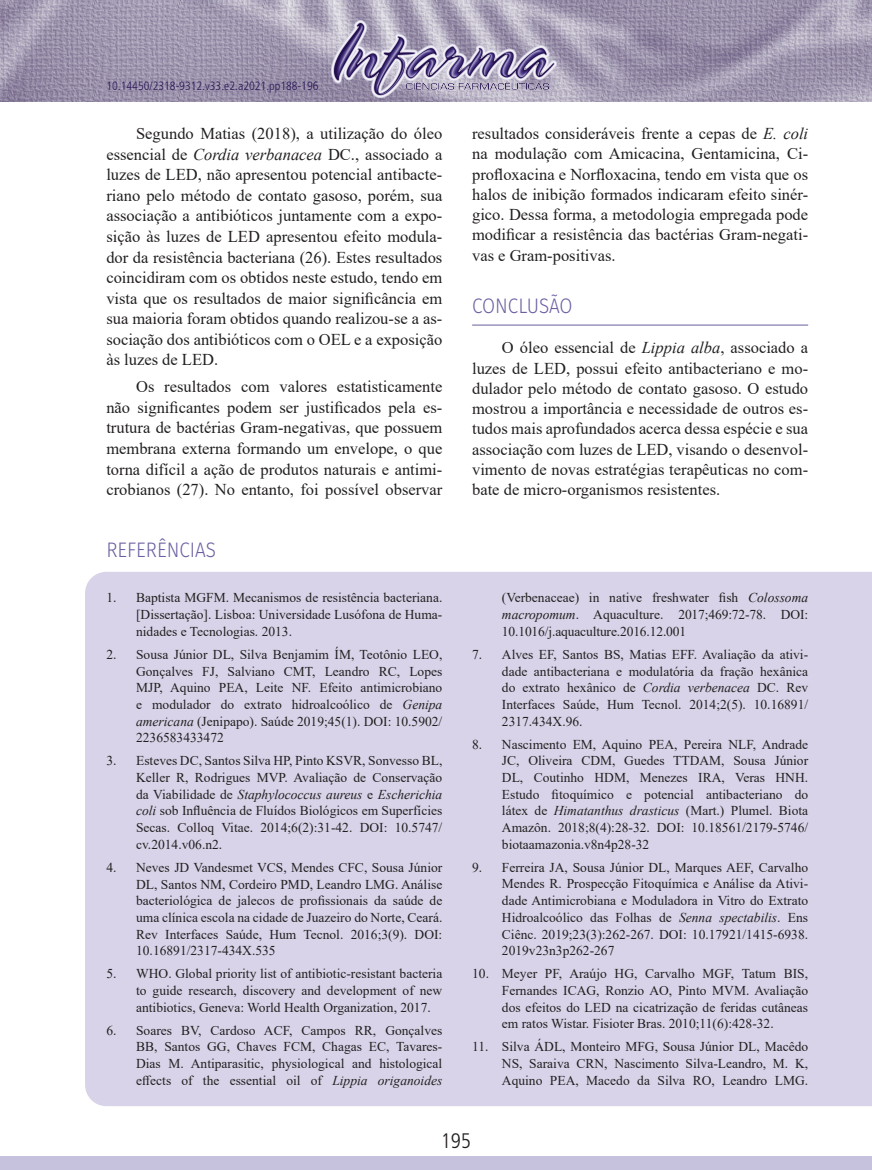
<style>
.page{position:relative;width:872px;height:1170px;background:#fff}
.page>*{position:absolute;margin:0;border:0;box-sizing:border-box;transform-origin:0 0}
.t1{font:300 21px "Fira Sans";color:#6d5ea1;scale:.9 1}
.t2{font:300 condensed 21px "Frutiger LT Std";color:#231f20}
.t3{font:16.5px/20.5px "Times New Roman";color:#231f20;text-align:justify}
.t4{font:13.5px/16.6px "Times New Roman";color:#231f20;text-align:justify}
.t5{font:300 condensed 12px "Frutiger LT Std";color:#2a1656}
.s1{font-style:italic}
</style>
<div class="page">
<img style="left:0;top:0;width:872px;height:101px">
<div style="left:0;top:1155px;width:872px;height:14px;background:#c6c1dd"></div>
<img style="left:332px;top:20px;width:224px;height:77px">
<hr style="left:472px;top:325px;width:336px;height:1px;background:#6d5ea1">
<div style="left:85px;top:572px;width:787px;height:534px;background:#d8d3e8"></div>
<p class="t5" style="left:106px;top:79px;width:214px">10.14450/2318-9312.v33.e2.a2021.pp188-196</p>
<p class="t3" style="left:106px;top:123px;width:337px;text-indent:30px">Segundo Matias (2018), a utilização do óleo essencial de <span class="s1">Cordia verbanacea</span> DC., associado a luzes de LED, não apresentou potencial antibacte&shy;riano pelo método de contato gasoso, porém, sua associação a antibióticos juntamente com a expo&shy;sição às luzes de LED apresentou efeito modula&shy;dor da resistência bacteriana (26). Estes resultados coincidiram com os obtidos neste estudo, tendo em vista que os resultados de maior significância em sua maioria foram obtidos quando realizou-se a as&shy;sociação dos antibióticos com o OEL e a exposição às luzes de LED.</p>
<p class="t3" style="left:106px;top:376px;width:337px;text-indent:30px">Os resultados com valores estatisticamente não significantes podem ser justificados pela es&shy;trutura de bactérias Gram-negativas, que possuem membrana externa formando um envelope, o que torna difícil a ação de produtos naturais e antimi&shy;crobianos (27). No entanto, foi possível observar</p>
<h1 class="t1" style="left:106px;top:535px;width:123px">REFERÊNCIAS</h1>
<p class="t4" style="left:136px;top:589px;width:308px;text-indent:-30px">1. Baptista MGFM. Mecanismos de resistência bacteriana. [Dissertação]. Lisboa: Universidade Lusófona de Huma&shy;nidades e Tecnologias. 2013.</p>
<p class="t4" style="left:136px;top:645px;width:308px;text-indent:-30px">2. Sousa Júnior DL, Silva Benjamim ÍM, Teotônio LEO, Gonçalves FJ, Salviano CMT, Leandro RC, Lopes MJP, Aquino PEA, Leite NF. Efeito antimicrobiano e modulador do extrato hidroalcoólico de <span class="s1">Genipa americana</span> (Jenipapo). Saúde 2019;45(1). DOI: 10.5902/ 2236583433472</p>
<p class="t4" style="left:136px;top:752px;width:308px;text-indent:-30px">3. Esteves DC, Santos Silva HP, Pinto KSVR, Sonvesso BL, Keller R, Rodrigues MVP. Avaliação de Conservação da Viabilidade de <span class="s1">Staphylococcus aureus</span> e <span class="s1">Escherichia coli</span> sob Influência de Fluídos Biológicos em Superfícies Secas. Colloq Vitae. 2014;6(2):31-42. DOI: 10.5747/ cv.2014.v06.n2.</p>
<p class="t4" style="left:136px;top:858px;width:308px;text-indent:-30px">4. Neves JD Vandesmet VCS, Mendes CFC, Sousa Júnior DL, Santos NM, Cordeiro PMD, Leandro LMG. Análise bacteriológica de jalecos de profissionais da saúde de uma clínica escola na cidade de Juazeiro do Norte, Ceará.<br>Rev Interfaces Saúde, Hum Tecnol. 2016;3(9). DOI:<br>10.16891/2317-434X.535</p>
<p class="t4" style="left:136px;top:964px;width:308px;text-indent:-30px">5. WHO. Global priority list of antibiotic-resistant bacteria to guide research, discovery and development of new antibiotics, Geneva: World Health Organization, 2017.</p>
<p class="t4" style="left:136px;top:1021px;width:308px;text-indent:-30px">6. Soares BV, Cardoso ACF, Campos RR, Gonçalves BB, Santos GG, Chaves FCM, Chagas EC, Tavares-Dias M. Antiparasitic, physiological and histological effects of the essential oil of <span class="s1">Lippia origanoides</span></p>
<p class="t3" style="left:472px;top:123px;width:337px">resultados consideráveis frente a cepas de <span class="s1">E. coli </span>na modulação com Amicacina, Gentamicina, Ci&shy;profloxacina e Norfloxacina, tendo em vista que os halos de inibição formados indicaram efeito sinér&shy;gico. Dessa forma, a metodologia empregada pode modificar a resistência das bactérias Gram-negati&shy;vas e Gram-positivas.</p>
<h1 class="t1" style="left:472px;top:290px;width:113px">CONCLUSÃO</h1>
<p class="t3" style="left:472px;top:337px;width:337px;text-indent:30px">O óleo essencial de <span class="s1">Lippia alba</span>, associado a luzes de LED, possui efeito antibacteriano e mo&shy;dulador pelo método de contato gasoso. O estudo mostrou a importância e necessidade de outros es&shy;tudos mais aprofundados acerca dessa espécie e sua associação com luzes de LED, visando o desenvol&shy;vimento de novas estratégias terapêuticas no com&shy;bate de micro-organismos resistentes.</p>
<p class="t4" style="left:502px;top:589px;width:308px">(Verbenaceae) in native freshwater fish <span class="s1">Colossoma macropomum</span>. Aquaculture. 2017;469:72-78. DOI:<br>10.1016/j.aquaculture.2016.12.001</p>
<p class="t4" style="left:502px;top:645px;width:308px;text-indent:-30px">7. Alves EF, Santos BS, Matias EFF. Avaliação da ativi&shy;dade antibacteriana e modulatória da fração hexânica do extrato hexânico de <span class="s1">Cordia verbenacea</span> DC. Rev Interfaces Saúde, Hum Tecnol. 2014;2(5). 10.16891/ 2317.434X.96.</p>
<p class="t4" style="left:502px;top:735px;width:308px;text-indent:-30px">8. Nascimento EM, Aquino PEA, Pereira NLF, Andrade JC, Oliveira CDM, Guedes TTDAM, Sousa Júnior DL, Coutinho HDM, Menezes IRA, Veras HNH.<br>Estudo fitoquímico e potencial antibacteriano do látex de <span class="s1">Himatanthus drasticus</span> (Mart.) Plumel. Biota Amazôn. 2018;8(4):28-32. DOI: 10.18561/2179-5746/ biotaamazonia.v8n4p28-32</p>
<p class="t4" style="left:502px;top:858px;width:308px;text-indent:-30px">9. Ferreira JA, Sousa Júnior DL, Marques AEF, Carvalho Mendes R. Prospecção Fitoquímica e Análise da Ativi&shy;dade Antimicrobiana e Moduladora in Vitro do Extrato Hidroalcoólico das Folhas de <span class="s1">Senna spectabilis</span>. Ens Ciênc. 2019;23(3):262-267. DOI: 10.17921/1415-6938.<br>2019v23n3p262-267</p>
<p class="t4" style="left:502px;top:964px;width:308px;text-indent:-30px">10. Meyer PF, Araújo HG, Carvalho MGF, Tatum BIS, Fernandes ICAG, Ronzio AO, Pinto MVM. Avaliação dos efeitos do LED na cicatrização de feridas cutâneas em ratos Wistar. Fisioter Bras. 2010;11(6):428-32.</p>
<p class="t4" style="left:502px;top:1037px;width:308px;text-indent:-30px">11. Silva ÁDL, Monteiro MFG, Sousa Júnior DL, Macêdo NS, Saraiva CRN, Nascimento Silva-Leandro, M. K, Aquino PEA, Macedo da Silva RO, Leandro LMG.</p>
<h1 class="t2" style="left:441px;top:1128px;width:32px">195</h1>
</div>
